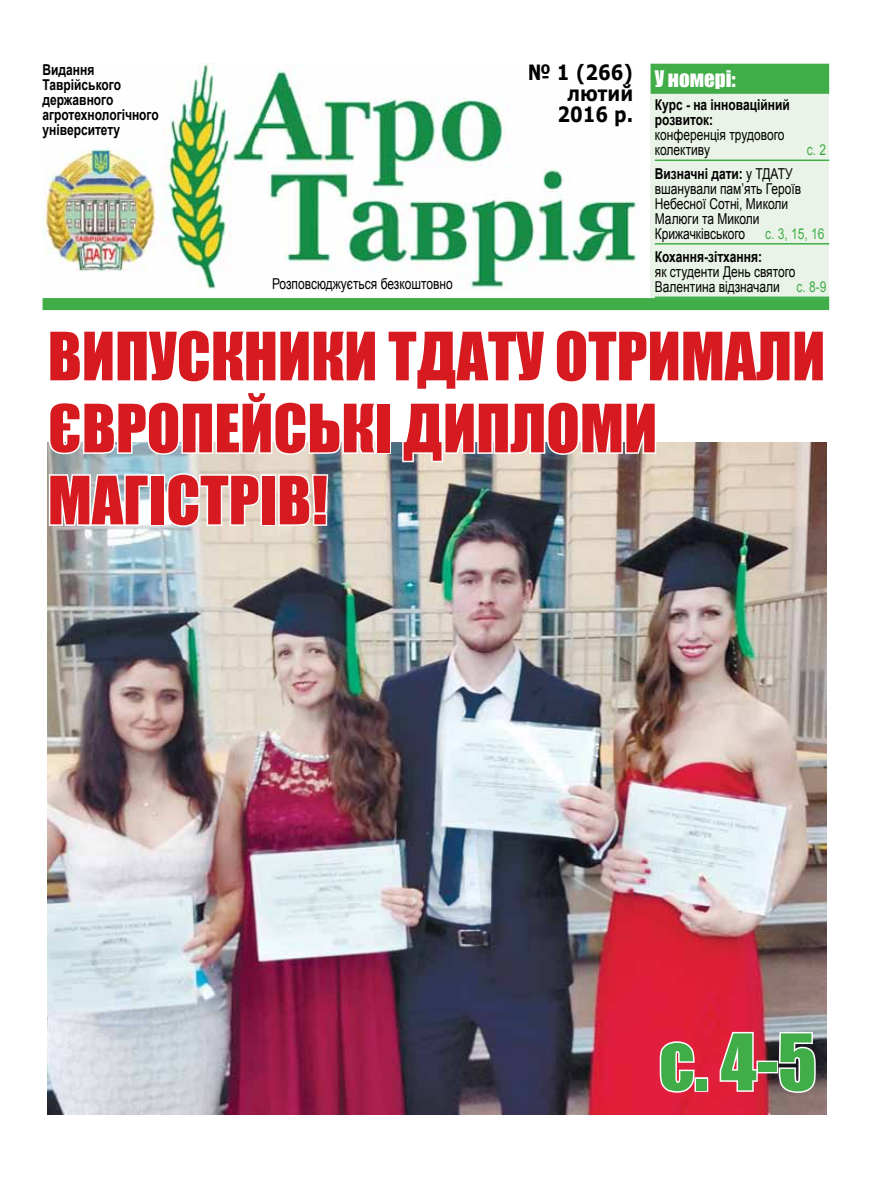
<style>
.page{position:relative;width:893px;height:1178px;background:#fff}
.page>*{position:absolute;margin:0;border:0;box-sizing:border-box;transform-origin:0 0}
.t1{font:72px "Impact";color:#41ad49}
.t2{font:61.5px/72px "Impact";color:#d71920}
.t3{font:700 21px/21px "Verdana";color:#000;text-align:right;scale:.85 1}
.t4{font:21px "Impact";color:#fff}
.t5{font:15px/15px "Arial";color:#000;scale:.8 1}
.t6{font:700 15px/15px "Arial";color:#000;scale:.8 1}
.t7{font:15px "Arial";color:#41ad49;scale:.8 1}
.s1{font-weight:700}
.s2{color:#41ad49}
</style>
<div class="page">
<img style="left:48px;top:529px;width:778px;height:585px">
<svg style="left:47px;top:310px;width:779px;height:219px"></svg>
<div style="left:651px;top:64px;width:178px;height:234px;background:#eaf3e7"></div>
<img style="left:43px;top:64px;width:595px;height:225px">
<svg style="left:658px;top:1039px;width:38px;height:55px"></svg>
<div style="left:694px;top:1077px;width:14px;height:15px;border:3px solid #fff"></div>
<svg style="left:718px;top:1023px;width:41px;height:70px"></svg>
<div style="left:756px;top:1060px;width:22px;height:13px;border:3px solid #fff"></div>
<svg style="left:777px;top:1030px;width:40px;height:65px"></svg>
<div style="left:43px;top:298px;width:786px;height:12px;background:#41ad49"></div>
<div style="left:651px;top:64px;width:178px;height:30px;background:#41ad49"></div>
<hr style="left:655px;top:160px;width:174px;height:1px;background:#41ad49">
<hr style="left:655px;top:243px;width:174px;height:2px;background:#41ad49">
<hr style="left:655px;top:297px;width:174px;height:1px;background:#41ad49">
<p class="t6" style="left:43px;top:62px;width:147px">Видання<br>Таврійського державного агротехнологічного університету</p>
<h3 class="t3" style="left:528px;top:61px;width:126px">№ 1 (266) лютий<br>2016 р.</h3>
<p class="t5" style="left:272px;top:276px;width:227px">Розповсюджується безкоштовно</p>
<h3 class="t4" style="left:655px;top:62px;width:82px">У номері:</h3>
<p class="t6" style="left:655px;top:98px;width:170px">Курс - на інноваційний розвиток:</p>
<p class="t5" style="left:655px;top:128px;width:163px">конференція трудового колективу</p>
<p class="t7" style="left:807px;top:140px;width:26px">с. 2</p>
<p class="t5" style="left:655px;top:166px;width:184px"><span class="s1">Визначні дати:</span> у ТДАТУ вшанували пам’ять Героїв<br>Небесної Сотні, Миколи<br>Малюги та Миколи<br>Крижачківського</p>
<p class="t7" style="left:765px;top:224px;width:76px">с. 3, 15, 16</p>
<p class="t6" style="left:655px;top:250px;width:135px">Кохання-зітхання:</p>
<p class="t5" style="left:655px;top:265px;width:216px">як студенти День святого<br>Валентина відзначали <span class="s2">с. 8-9</span></p>
<h2 class="t2" style="left:48px;top:319px;width:779px">Випускники ТДАТУ отримали європейські дипломи магістрів!</h2>
<h1 class="t1" style="left:659px;top:1006px;width:159px">с. 4-5</h1>
</div>
